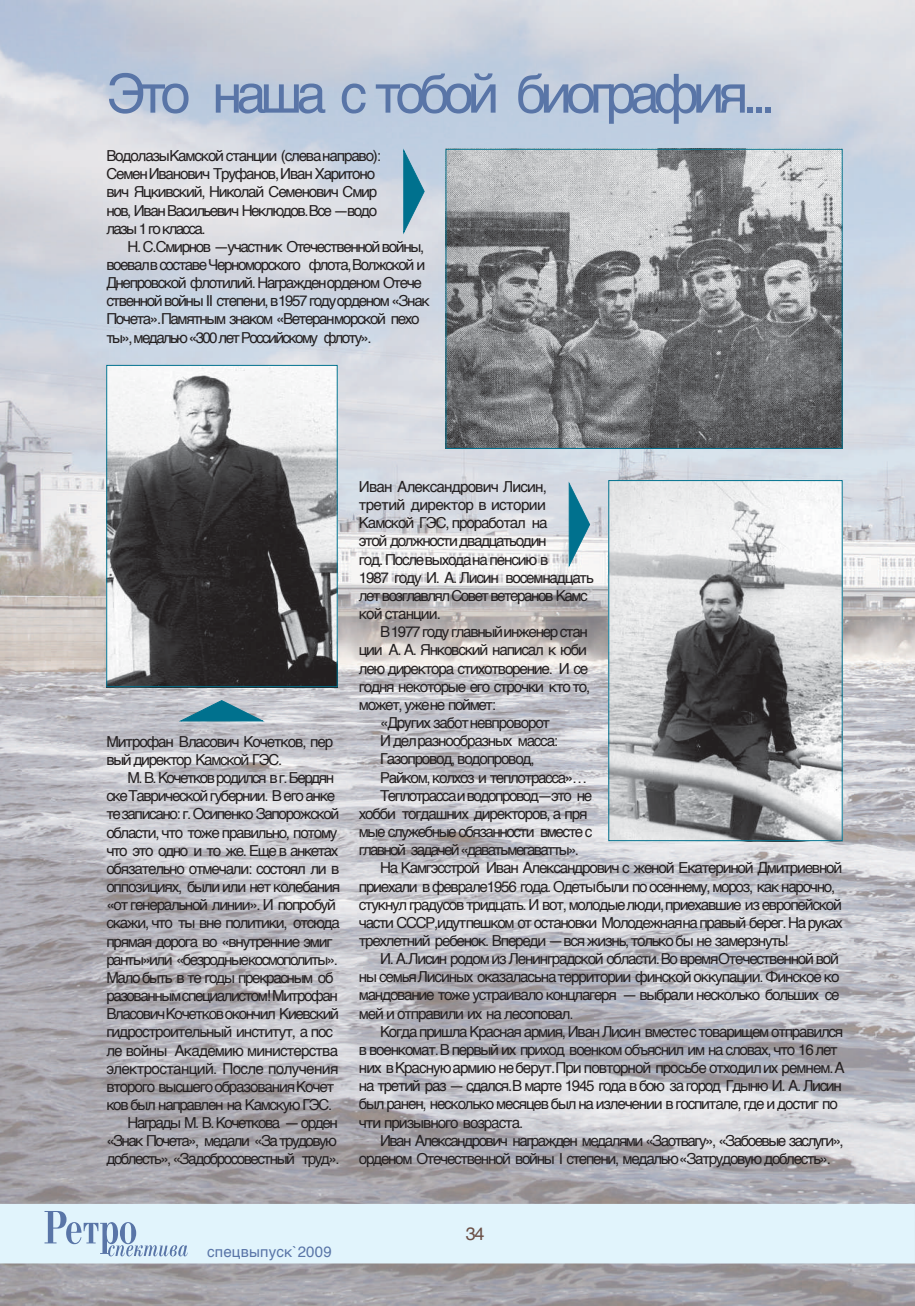
<style>
.page{position:relative;width:915px;height:1306px;background:#fff}
.page>*{position:absolute;margin:0;border:0;box-sizing:border-box;transform-origin:0 0}
.t1{font:54px "Helvetica";letter-spacing:-.11em;color:#5975a7}
.t2{font:18px "Helvetica";color:#6b4f46}
.t3{font:15.15px/18.1px "Helvetica";letter-spacing:-.08em;color:#231f20}
.t4{font:15.15px "Helvetica";letter-spacing:-.1em;color:#231f20}
.t5{font:15.15px "Helvetica";letter-spacing:-.115em;color:#231f20}
.t6{font:15.15px "Helvetica";letter-spacing:-.105em;color:#231f20}
.t7{font:15.15px "Helvetica";letter-spacing:-.045em;color:#231f20}
.t8{font:15.15px "Helvetica";letter-spacing:-.055em;color:#231f20}
.t9{font:15px "Helvetica";letter-spacing:.015em;color:#5975a7}
</style>
<div class="page">
<img style="left:0;top:0;width:914px;height:1305px">
<div style="left:1px;top:1204px;width:912px;height:58px;background:#e1f4fc"></div>
<div style="left:0;top:1203px;width:914px;height:60px;border:2px solid #e1f4fc"></div>
<svg style="left:44px;top:1211px;width:144px;height:45px"></svg>
<svg style="left:180px;top:699px;width:86px;height:23px"></svg>
<svg style="left:402px;top:149px;width:23px;height:86px"></svg>
<svg style="left:568px;top:482px;width:22px;height:86px"></svg>
<img style="left:447px;top:151px;width:393px;height:296px">
<div style="left:445px;top:149px;width:397px;height:300px;border:1px solid #00718e"></div>
<img style="left:610px;top:482px;width:230px;height:357px">
<div style="left:608px;top:480px;width:234px;height:361px;border:1px solid #00718e"></div>
<img style="left:108px;top:367px;width:227px;height:318px">
<div style="left:106px;top:365px;width:231px;height:322px;border:1px solid #00718e"></div>
<h1 class="t1" style="left:106px;top:72px;width:670px">Это наша с тобой биография...</h1>
<p class="t3" style="left:106px;top:147px;width:276px">Водолазы Камской станции (слева направо):<br>Семен Иванович Труфанов, Иван Харитоно вич Яцкивский, Николай Семенович Смир нов, Иван Васильевич Неклюдов. Все —водо лазы 1 го класса.</p>
<p class="t3" style="left:106px;top:238px;width:325px;text-indent:21px">Н. С. Смирнов —участник Отечественной войны, воевал в составе Черноморского флота, Волжской и Днепровской флотилий. Награжден орденом Отече ственной войны II степени, в 1957 году орденом «Знак Почета». Памятным знаком «Ветеран морской пехо ты», медалью «300 лет Российскому флоту».</p>
<p class="t3" style="left:106px;top:733px;width:228px">Митрофан Власович Кочетков, пер вый директор Камской ГЭС.</p>
<p class="t4" style="left:127px;top:771px;width:208px">М. В. Кочетков родился в г. Бердян</p>
<p class="t3" style="left:106px;top:787px;width:230px">ске Таврической губернии. В его анке</p>
<p class="t3" style="left:106px;top:806px;width:234px">те записано: г. Осипенко Запорожской</p>
<p class="t3" style="left:106px;top:824px;width:232px">области, что тоже правильно, потому</p>
<p class="t3" style="left:106px;top:842px;width:233px">что это одно и то же. Еще в анкетах</p>
<p class="t3" style="left:106px;top:860px;width:234px">обязательно отмечали: состоял ли в</p>
<p class="t3" style="left:106px;top:878px;width:235px">оппозициях, были или нет колебания</p>
<p class="t3" style="left:106px;top:896px;width:231px">«от генеральной линии». И попробуй</p>
<p class="t3" style="left:106px;top:915px;width:235px">скажи, что ты вне политики, отсюда</p>
<p class="t3" style="left:106px;top:933px;width:227px">прямая дорога во «внутренние эмиг</p>
<p class="t4" style="left:106px;top:953px;width:233px">ранты»или «безродные космополиты».</p>
<p class="t3" style="left:106px;top:969px;width:228px">Мало быть в те годы прекрасным об</p>
<p class="t3" style="left:106px;top:987px;width:233px">разованным специалистом! Митрофан</p>
<p class="t3" style="left:106px;top:1005px;width:234px">Власович Кочетков окончил Киевский</p>
<p class="t3" style="left:106px;top:1023px;width:228px">гидростроительный институт, а пос</p>
<p class="t8" style="left:106px;top:1044px;width:233px">ле войны Академию министерства</p>
<p class="t7" style="left:106px;top:1062px;width:233px">электростанций. После получения</p>
<p class="t3" style="left:106px;top:1078px;width:229px">второго высшего образования Кочет</p>
<p class="t3" style="left:106px;top:1096px;width:227px">ков был направлен на Камскую ГЭС.</p>
<p class="t3" style="left:127px;top:1114px;width:212px">Награды М. В. Кочеткова — орден</p>
<p class="t6" style="left:106px;top:1134px;width:232px">«Знак Почета», медали «За трудовую</p>
<p class="t4" style="left:106px;top:1153px;width:235px">доблесть», «За добросовестный труд».</p>
<p class="t3" style="left:359px;top:478px;width:236px">Иван Александрович Лисин, третий директор в истории<br>Камской ГЭС, проработал на<br>этой должности двадцать один<br>год. После выхода на пенсию в<br>1987 году И. А. Лисин восемнадцать лет возглавлял Совет ветеранов Камс кой станции.</p>
<p class="t3" style="left:380px;top:623px;width:209px">В 1977 году главный инженер стан</p>
<p class="t3" style="left:359px;top:642px;width:229px">ции А. А. Янковский написал к юби</p>
<p class="t3" style="left:359px;top:660px;width:231px">лею директора стихотворение. И се</p>
<p class="t3" style="left:359px;top:678px;width:233px">годня некоторые его строчки кто то,</p>
<p class="t3" style="left:359px;top:696px;width:139px">может, уже не поймет:</p>
<p class="t3" style="left:380px;top:714px;width:171px">«Других забот невпроворот</p>
<p class="t3" style="left:380px;top:732px;width:179px">И дел разнообразных масса:</p>
<p class="t3" style="left:380px;top:751px;width:156px">Газопровод, водопровод,</p>
<p class="t3" style="left:380px;top:769px;width:208px">Райком, колхоз и теплотрасса»…</p>
<p class="t4" style="left:380px;top:789px;width:213px">Теплотрасса и водопровод—это не</p>
<p class="t3" style="left:359px;top:805px;width:230px">хобби тогдашних директоров, а пря</p>
<p class="t3" style="left:359px;top:823px;width:235px">мые служебные обязанности вместе с</p>
<p class="t5" style="left:359px;top:843px;width:221px">главной задачей «давать мегаватты».</p>
<p class="t3" style="left:380px;top:859px;width:463px">На Камгэсстрой Иван Александрович с женой Екатериной Дмитриевной</p>
<p class="t3" style="left:359px;top:878px;width:478px">приехали в феврале 1956 года. Одеты были по осеннему, мороз, как нарочно,</p>
<p class="t3" style="left:359px;top:896px;width:484px">стукнул градусов тридцать. И вот, молодые люди, приехавшие из европейской</p>
<p class="t3" style="left:359px;top:914px;width:485px">части СССР, идут пешком от остановки Молодежная на правый берег. На руках</p>
<p class="t3" style="left:359px;top:932px;width:431px">трехлетний ребенок. Впереди — вся жизнь, только бы не замерзнуть!</p>
<p class="t3" style="left:380px;top:950px;width:460px">И. А. Лисин родом из Ленинградской области. Во время Отечественной вой</p>
<p class="t3" style="left:359px;top:968px;width:482px">ны семья Лисиных оказалась на территории финской оккупации. Финское ко</p>
<p class="t3" style="left:359px;top:986px;width:482px">мандование тоже устраивало концлагеря — выбрали несколько больших се</p>
<p class="t3" style="left:359px;top:1005px;width:216px">мей и отправили их на лесоповал.</p>
<p class="t3" style="left:380px;top:1023px;width:464px">Когда пришла Красная армия, Иван Лисин вместе с товарищем отправился</p>
<p class="t3" style="left:359px;top:1041px;width:480px">в военкомат. В первый их приход военком объяснил им на словах, что 16 лет</p>
<p class="t3" style="left:359px;top:1059px;width:487px">них в Красную армию не берут. При повторной просьбе отходил их ремнем. А</p>
<p class="t3" style="left:359px;top:1077px;width:484px">на третий раз — сдался. В марте 1945 года в бою за город Гдыню И. А. Лисин</p>
<p class="t3" style="left:359px;top:1095px;width:480px">был ранен, несколько месяцев был на излечении в госпитале, где и достиг по</p>
<p class="t3" style="left:359px;top:1114px;width:166px">чти призывного возраста.</p>
<p class="t4" style="left:380px;top:1134px;width:465px">Иван Александрович награжден медалями «За отвагу», «За боевые заслуги»,</p>
<p class="t3" style="left:359px;top:1150px;width:473px">орденом Отечественной войны I степени, медалью «За трудовую доблесть».</p>
<p class="t9" style="left:207px;top:1245px;width:126px">спецвыпуск`2009</p>
<p class="t2" style="left:465px;top:1226px;width:20px">34</p>
</div>
